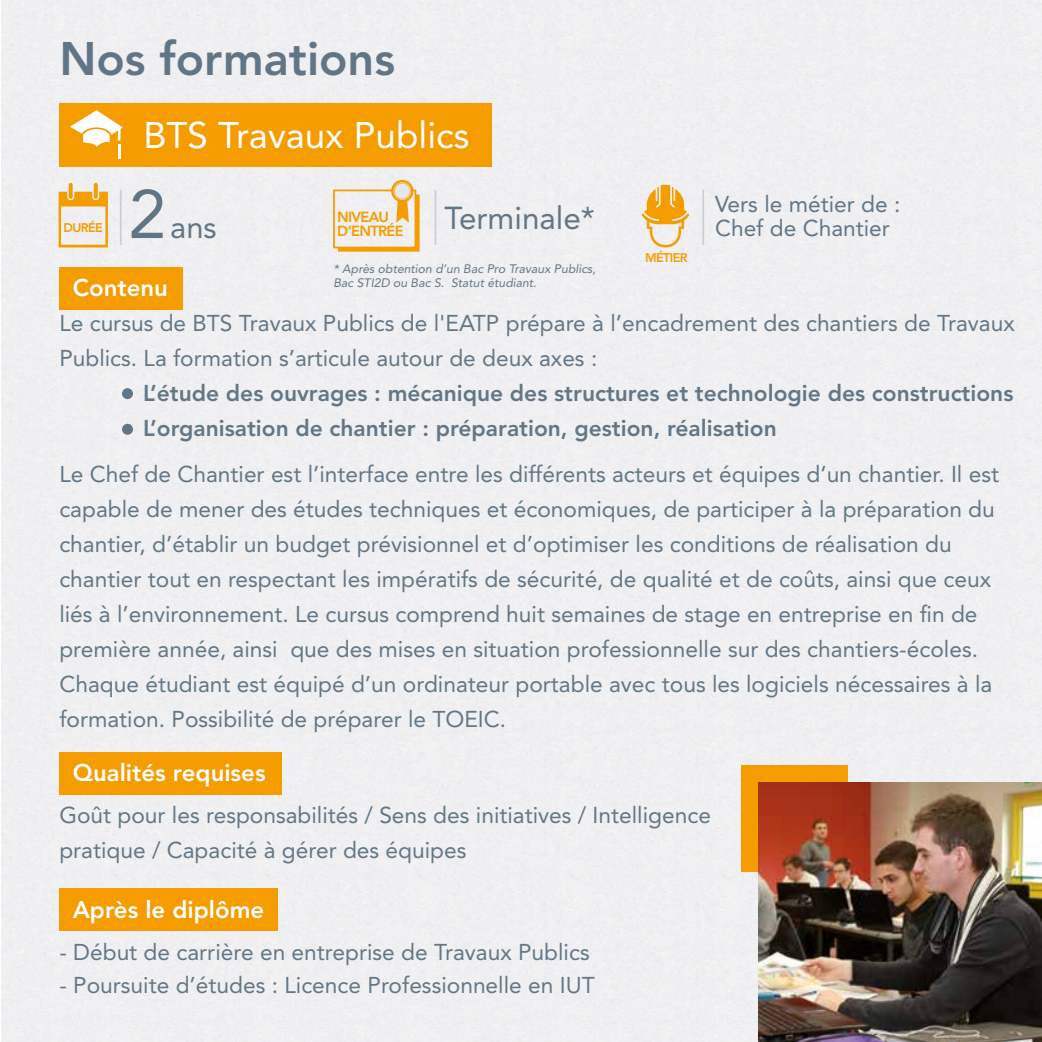
<style>
.page{position:relative;width:1042px;height:1042px;background:#fff}
.page>*{position:absolute;margin:0;border:0;box-sizing:border-box;transform-origin:0 0}
.t1{font:800 46.55px "Avenir LT Std";color:#607687}
.t2{font:36.75px "Avenir LT Std";color:#fff}
.t3{font:31.5px "Avenir LT Std";color:#607687}
.t4{font:30.97px "Avenir LT Std";color:#607687}
.t5{font:800 23.97px "Avenir LT Std";color:#fff}
.t6{font:22.75px/35px "Avenir LT Std";color:#617787}
.t7{font:800 22.75px/35px "Avenir LT Std";color:#617787}
.t8{font:22.75px/24.5px "Avenir LT Std";color:#607687}
.t9{font:800 14.53px "Avenir LT Std";letter-spacing:-.05em;color:#f59c00}
.t10{font:800 12.6px "Avenir LT Std";letter-spacing:-.05em;color:#f59c00}
.t11{font:italic 12.25px/14px "Avenir LT Std";color:#617787}
.s1{font-size:68.08px}
</style>
<div class="page">
<div style="left:1px;top:0;width:1041px;height:1042px;background:#f0eff1"></div>
<hr style="left:434px;top:190px;width:2px;height:55px;background:#c9cfd3">
<hr style="left:120px;top:190px;width:2px;height:55px;background:#c9cfd3">
<hr style="left:702px;top:190px;width:2px;height:55px;background:#c9cfd3">
<svg style="left:641px;top:185px;width:48px;height:62px"></svg>
<div style="left:333px;top:190px;width:83px;height:58px;border:2px solid #f59c00"></div>
<svg style="left:338px;top:178px;width:81px;height:74px"></svg>
<svg style="left:394px;top:183px;width:16px;height:16px"></svg>
<div style="left:395px;top:183px;width:15px;height:16px;background:#e8e7e8;border-radius:50%"></div>
<svg style="left:59px;top:192px;width:49px;height:55px"></svg>
<svg style="left:69px;top:183px;width:4px;height:16px"></svg>
<svg style="left:94px;top:183px;width:4px;height:16px"></svg>
<div style="left:59px;top:103px;width:433px;height:63px;background:#f59c00"></div>
<svg style="left:70px;top:110px;width:53px;height:37px"></svg>
<hr style="left:118px;top:145px;width:3px;height:14px;background:#fff">
<div style="left:59px;top:268px;width:124px;height:42px;background:#f59c00"></div>
<div style="left:122px;top:424px;width:11px;height:11px;background:#617787;border-radius:50%"></div>
<div style="left:122px;top:388px;width:11px;height:11px;background:#617787;border-radius:50%"></div>
<div style="left:59px;top:889px;width:219px;height:42px;background:#f59c00"></div>
<div style="left:59px;top:753px;width:222px;height:42px;background:#f59c00"></div>
<div style="left:741px;top:765px;width:106px;height:106px;background:#f59c00"></div>
<img style="left:758px;top:782px;width:284px;height:260px">
<h1 class="t1" style="left:59px;top:31px;width:337px">Nos formations</h1>
<h2 class="t2" style="left:143px;top:114px;width:328px">BTS Travaux Publics</h2>
<h3 class="t4" style="left:128px;top:209px;width:90px"><span class="s1">2</span>ans</h3>
<p class="t9" style="left:337px;top:209px;width:53px">NIVEAU</p>
<p class="t10" style="left:64px;top:220px;width:41px">DURÉE</p>
<p class="t9" style="left:337px;top:222px;width:68px">D’ENTRÉE</p>
<h3 class="t3" style="left:444px;top:200px;width:152px">Terminale*</h3>
<p class="t8" style="left:715px;top:192px;width:187px">Vers le métier de :<br>Chef de Chantier</p>
<p class="t10" style="left:645px;top:251px;width:44px">MÉTIER</p>
<p class="t11" style="left:333px;top:262px;width:264px">* Après obtention d’un Bac Pro Travaux Publics,<br>Bac STI2D ou Bac S. Statut étudiant.</p>
<p class="t5" style="left:73px;top:274px;width:97px">Contenu</p>
<p class="t6" style="left:59px;top:306px;width:957px">Le cursus de BTS Travaux Publics de l'EATP prépare à l’encadrement des chantiers de Travaux<br>Publics. La formation s’articule autour de deux axes :</p>
<p class="t7" style="left:143px;top:376px;width:871px">L’étude des ouvrages : mécanique des structures et technologie des constructions<br>L’organisation de chantier : préparation, gestion, réalisation</p>
<p class="t6" style="left:59px;top:456px;width:941px">Le Chef de Chantier est l’interface entre les différents acteurs et équipes d’un chantier. Il est capable de mener des études techniques et économiques, de participer à la préparation du chantier, d’établir un budget prévisionnel et d’optimiser les conditions de réalisation du chantier tout en respectant les impératifs de sécurité, de qualité et de coûts, ainsi que ceux liés à l’environnement. Le cursus comprend huit semaines de stage en entreprise en fin de première année, ainsi que des mises en situation professionnelle sur des chantiers-écoles.<br>Chaque étudiant est équipé d’un ordinateur portable avec tous les logiciels nécessaires à la formation. Possibilité de préparer le TOEIC.</p>
<p class="t5" style="left:73px;top:759px;width:194px">Qualités requises</p>
<p class="t6" style="left:59px;top:798px;width:653px">Goût pour les responsabilités / Sens des initiatives / Intelligence pratique / Capacité à gérer des équipes</p>
<p class="t5" style="left:73px;top:895px;width:193px">Après le diplôme</p>
<p class="t6" style="left:59px;top:934px;width:532px">- Début de carrière en entreprise de Travaux Publics</p>
<p class="t6" style="left:59px;top:967px;width:537px">- Poursuite d’études : Licence Professionnelle en IUT</p>
</div>
